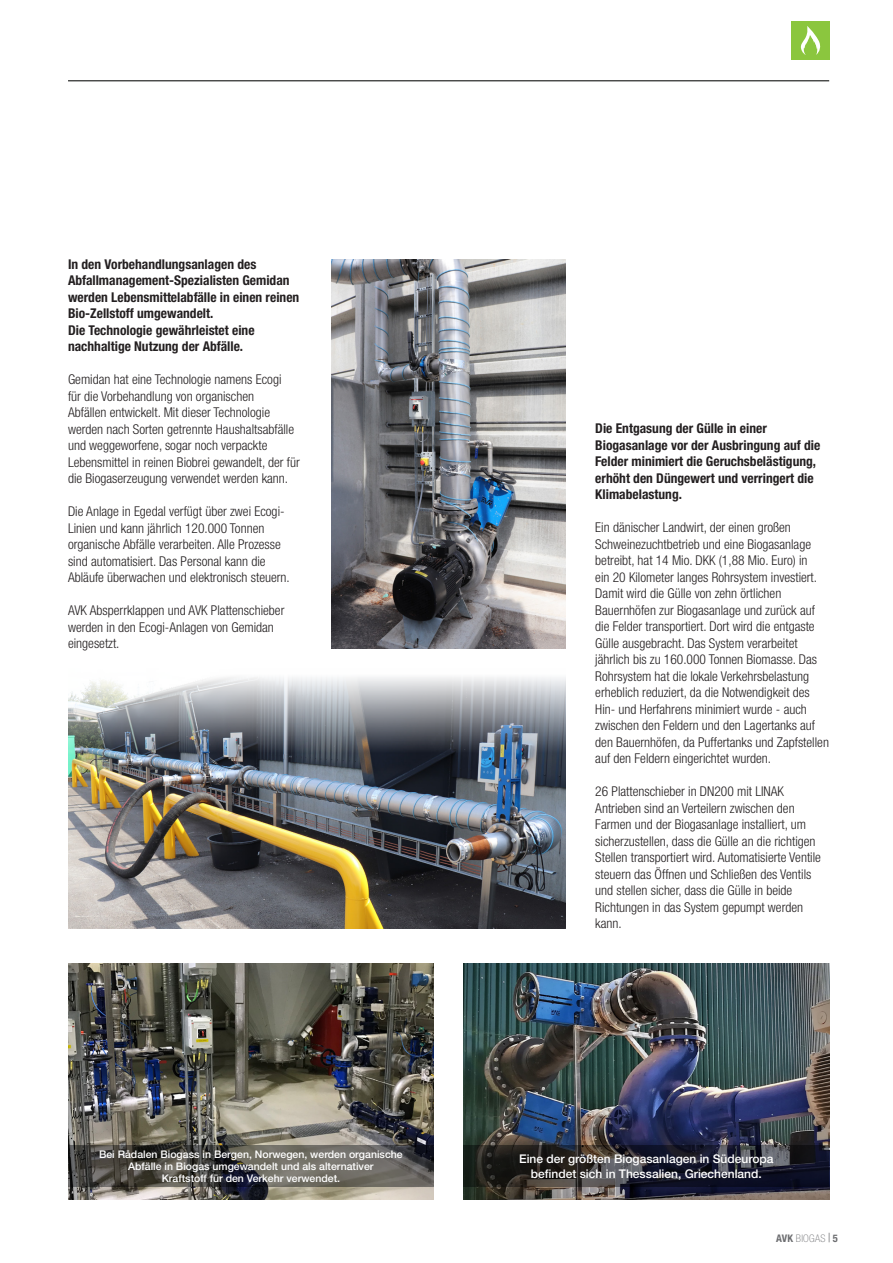
<style>
.page{position:relative;width:893px;height:1263px;background:#fff}
.page>*{position:absolute;margin:0;border:0;box-sizing:border-box;transform-origin:0 0}
.Body_Copy{font:300 condensed 13.5px/16.5px "Helvetica Neue LT Pro";color:#231f20}
.Sub-Headline{font:700 condensed 13.5px/16.5px "Helvetica Neue LT Pro";color:#231f20}
.Intro_Text{font:500 12px "Helvetica Neue LT Pro";color:#fff}
.Intro_Text-2{font:500 10.5px "Helvetica Neue LT Pro";color:#fff}
.t1{font:100 condensed 10.5px "Helvetica Neue LT Pro";letter-spacing:.02em;color:#6c6d70}
.s1{font-weight:700}
.s2{font-family:"Times New Roman";font-weight:700;font-stretch:normal}
</style>
<div class="page">
<hr style="left:68px;top:80px;width:761px;height:1px;background:#151715">
<div style="left:791px;top:21px;width:38px;height:39px;background:#8bc63e"></div>
<svg style="left:801px;top:26px;width:20px;height:29px"></svg>
<img style="left:68px;top:677px;width:498px;height:251px">
<img style="left:332px;top:259px;width:234px;height:389px">
<img style="left:463px;top:963px;width:366px;height:236px">
<svg style="left:463px;top:1145px;width:366px;height:41px;background:#27272e"></svg>
<img style="left:68px;top:963px;width:366px;height:236px">
<svg style="left:68px;top:1145px;width:366px;height:41px;background:#53514d"></svg>
<p class="Sub-Headline" style="left:68px;top:255px;width:233px">In den Vorbehandlungsanlagen des Abfallmanagement-Spezialisten Gemidan werden Lebensmittelabfälle in einen reinen Bio-Zellstoff umgewandelt.</p>
<p class="Sub-Headline" style="left:68px;top:321px;width:188px">Die Technologie gewährleistet eine nachhaltige Nutzung der Abfälle.</p>
<p class="Body_Copy" style="left:68px;top:371px;width:233px">Gemidan hat eine Technologie namens Ecogi<br>für die Vorbehandlung von organischen<br>Abfällen entwickelt. Mit dieser Technologie werden nach Sorten getrennte Haushaltsabfälle und weggeworfene, sogar noch verpackte Lebensmittel in reinen Biobrei gewandelt, der für die Biogaserzeugung verwendet werden kann.</p>
<p class="Body_Copy" style="left:68px;top:503px;width:223px">Die Anlage in Egedal verfügt über zwei Ecogi-Linien und kann jährlich 120.000 Tonnen organische Abfälle verarbeiten. Alle Prozesse sind automatisiert. Das Personal kann die Abläufe überwachen und elektronisch steuern.</p>
<p class="Body_Copy" style="left:68px;top:602px;width:218px">AVK Absperrklappen und AVK Plattenschieber werden in den Ecogi-Anlagen von Gemidan eingesetzt.</p>
<p class="Intro_Text-2" style="left:99px;top:1147px;width:305px">Bei Rådalen Biogass in Bergen, Norwegen, werden organische</p>
<p class="Intro_Text-2" style="left:128px;top:1159px;width:247px">Abfälle in Biogas umgewandelt und als alternativer</p>
<p class="Intro_Text-2" style="left:162px;top:1171px;width:180px">Kraftstoff für den Verkehr verwendet.</p>
<p class="Sub-Headline" style="left:595px;top:420px;width:227px">Die Entgasung der Gülle in einer Biogasanlage vor der Ausbringung auf die Felder minimiert die Geruchsbelästigung, erhöht den Düngewert und verringert die Klimabelastung.</p>
<p class="Body_Copy" style="left:595px;top:519px;width:235px">Ein dänischer Landwirt, der einen großen Schweinezuchtbetrieb und eine Biogasanlage betreibt, hat 14 Mio. DKK (1,88 Mio. Euro) in<br>ein 20 Kilometer langes Rohrsystem investiert.<br>Damit wird die Gülle von zehn örtlichen Bauernhöfen zur Biogasanlage und zurück auf die Felder transportiert. Dort wird die entgaste Gülle ausgebracht. Das System verarbeitet jährlich bis zu 160.000 Tonnen Biomasse. Das Rohrsystem hat die lokale Verkehrsbelastung erheblich reduziert, da die Notwendigkeit des Hin- und Herfahrens minimiert wurde - auch zwischen den Feldern und den Lagertanks auf den Bauernhöfen, da Puffertanks und Zapfstellen auf den Feldern eingerichtet wurden.</p>
<p class="Body_Copy" style="left:595px;top:783px;width:227px">26 Plattenschieber in DN200 mit LINAK Antrieben sind an Verteilern zwischen den Farmen und der Biogasanlage installiert, um sicherzustellen, dass die Gülle an die richtigen Stellen transportiert wird. Automatisierte Ventile steuern das Öffnen und Schließen des Ventils und stellen sicher, dass die Gülle in beide Richtungen in das System gepumpt werden kann.</p>
<p class="Intro_Text" style="left:519px;top:1151px;width:256px">Eine der größten Biogasanlagen in Südeuropa</p>
<p class="Intro_Text" style="left:531px;top:1166px;width:232px">befindet sich in Thessalien, Griechenland.</p>
<p class="t1" style="left:776px;top:1232px;width:63px"><span class="s1">AVK</span> BIOGAS <span class="s2">|</span> <span class="s1">5</span></p>
</div>
